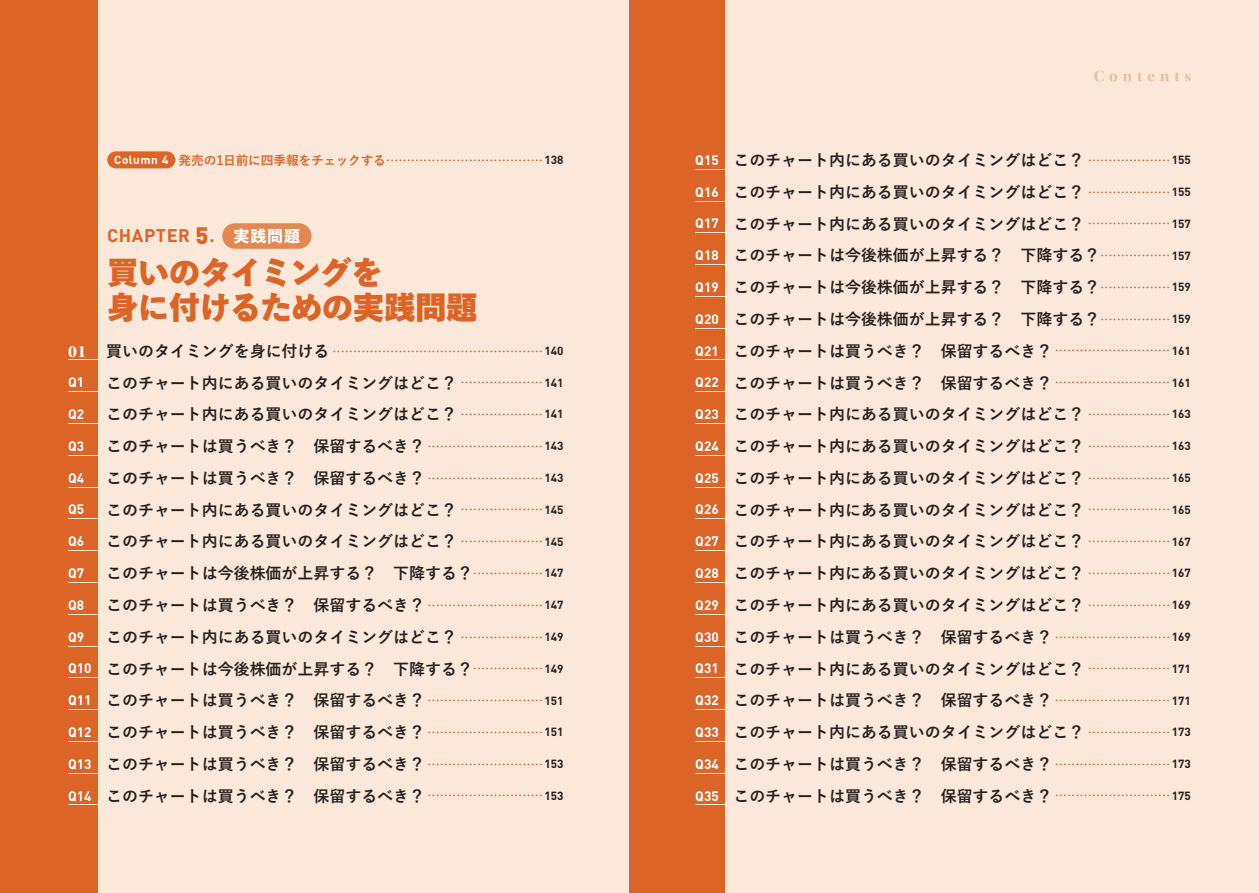
<style>
.page{position:relative;width:1259px;height:893px;background:#fbe8da}
.page>*{position:absolute;margin:0;border:0;box-sizing:border-box;transform-origin:0 0}
.t1{font:800 30.9px/35.1px "Yu Go Std N";color:#dc6427}
.t2{font:700 18px "DINOT";letter-spacing:.03em;color:#dc6427}
.t3{font:700 15.9px/31.8px "Yu Go Pr 6 N";color:#231f20;text-align:justify}
.t4{font:300 15.9px/31.8px "Jun 101 Pro";color:#dc6427}
.t5{font:700 13.5px "DINOT";color:#fff}
.t6{font:700 11.7px "DINOT";letter-spacing:.045em;color:#fff}
.s1{font-weight:900;font-size:23.55px}
.s2{font-family:"Yu Go Std N";font-weight:800;font-size:15.9px;color:#fff}
.s3{font-family:"Utopia Std Bold Disp";font-weight:400;font-size:16.95px;color:#fff}
.s4{font-family:"Yu Go Pr 6 N";font-weight:700;color:#231f20}
.s5{font-family:"DINOT";font-size:11.7px}
.s6{font-family:"DINOT";font-size:13.5px;color:#fff}
</style>
<div class="page">
<div style="left:0;top:0;width:98px;height:893px;background:#dc6427"></div>
<div style="left:629px;top:0;width:96px;height:893px;background:#dc6427"></div>
<hr style="left:695px;top:169px;width:34px;height:1px;background:#fbe8da">
<hr style="left:695px;top:201px;width:34px;height:1px;background:#fbe8da">
<hr style="left:695px;top:232px;width:34px;height:1px;background:#fbe8da">
<hr style="left:695px;top:264px;width:34px;height:1px;background:#fbe8da">
<hr style="left:695px;top:296px;width:34px;height:1px;background:#fbe8da">
<hr style="left:695px;top:328px;width:34px;height:1px;background:#fbe8da">
<hr style="left:695px;top:360px;width:34px;height:1px;background:#fbe8da">
<hr style="left:695px;top:391px;width:34px;height:1px;background:#fbe8da">
<hr style="left:695px;top:423px;width:34px;height:1px;background:#fbe8da">
<hr style="left:695px;top:455px;width:34px;height:1px;background:#fbe8da">
<hr style="left:695px;top:487px;width:34px;height:1px;background:#fbe8da">
<hr style="left:695px;top:518px;width:34px;height:1px;background:#fbe8da">
<hr style="left:695px;top:550px;width:34px;height:1px;background:#fbe8da">
<hr style="left:695px;top:582px;width:34px;height:1px;background:#fbe8da">
<hr style="left:695px;top:614px;width:34px;height:1px;background:#fbe8da">
<hr style="left:695px;top:646px;width:34px;height:1px;background:#fbe8da">
<hr style="left:695px;top:677px;width:34px;height:1px;background:#fbe8da">
<hr style="left:695px;top:709px;width:34px;height:1px;background:#fbe8da">
<hr style="left:695px;top:741px;width:34px;height:1px;background:#fbe8da">
<hr style="left:695px;top:773px;width:34px;height:1px;background:#fbe8da">
<hr style="left:695px;top:804px;width:34px;height:1px;background:#fbe8da">
<hr style="left:68px;top:360px;width:34px;height:1px;background:#fbe8da">
<hr style="left:68px;top:391px;width:34px;height:1px;background:#fbe8da">
<hr style="left:68px;top:423px;width:34px;height:1px;background:#fbe8da">
<hr style="left:68px;top:455px;width:34px;height:1px;background:#fbe8da">
<hr style="left:68px;top:487px;width:34px;height:1px;background:#fbe8da">
<hr style="left:68px;top:518px;width:34px;height:1px;background:#fbe8da">
<hr style="left:68px;top:550px;width:34px;height:1px;background:#fbe8da">
<hr style="left:68px;top:582px;width:34px;height:1px;background:#fbe8da">
<hr style="left:68px;top:614px;width:34px;height:1px;background:#fbe8da">
<hr style="left:68px;top:646px;width:34px;height:1px;background:#fbe8da">
<hr style="left:68px;top:677px;width:34px;height:1px;background:#fbe8da">
<hr style="left:68px;top:709px;width:34px;height:1px;background:#fbe8da">
<hr style="left:68px;top:741px;width:34px;height:1px;background:#fbe8da">
<hr style="left:68px;top:773px;width:34px;height:1px;background:#fbe8da">
<hr style="left:68px;top:804px;width:34px;height:1px;background:#fbe8da">
<div style="left:107px;top:151px;width:68px;height:17px;background:#dc6427;border-radius:9px"></div>
<svg style="left:1094px;top:70px;width:96px;height:12px"></svg>
<div style="left:222px;top:223px;width:89px;height:26px;background:#e48851;border-radius:13px"></div>
<p class="t6" style="left:114px;top:152px;width:56px">Column 4</p>
<p class="t4" style="left:179px;top:137px;width:386px"><sub>発売の1日前に四季報をチェックする</sub> ......................................<sub>138</sub></p>
<p class="t2" style="left:107px;top:224px;width:194px">CHAPTER <span class="s1">5</span>. <span class="s2">実践問題</span></p>
<h1 class="t1" style="left:107px;top:256px;width:372px">買いのタイミングを<br>身に付けるための実践問題</h1>
<p class="t4" style="left:68px;top:328px;width:497px"><span class="s3">01</span> <span class="s4">買いのタイミングを身に付ける</span> ...................................................<sub>140</sub></p>
<p class="t5" style="left:68px;top:374px;width:18px">Q1</p>
<p class="t3" style="left:106px;top:367px;width:459px">このチャート内にある買いのタイミングはどこ？ <sup>....................</sup><span class="s5">141</span></p>
<p class="t5" style="left:68px;top:405px;width:18px">Q2</p>
<p class="t3" style="left:106px;top:399px;width:459px">このチャート内にある買いのタイミングはどこ？ <sup>....................</sup><span class="s5">141</span></p>
<p class="t5" style="left:68px;top:437px;width:18px">Q3</p>
<p class="t4" style="left:106px;top:423px;width:459px"><span class="s4">このチャートは買うべき？　保留するべき？</span> ............................<sub>143</sub></p>
<p class="t5" style="left:68px;top:469px;width:18px">Q4</p>
<p class="t4" style="left:106px;top:455px;width:459px"><span class="s4">このチャートは買うべき？　保留するべき？</span> ............................<sub>143</sub></p>
<p class="t5" style="left:68px;top:501px;width:18px">Q5</p>
<p class="t3" style="left:106px;top:494px;width:459px">このチャート内にある買いのタイミングはどこ？ <sup>....................</sup><span class="s5">145</span></p>
<p class="t5" style="left:68px;top:533px;width:18px">Q6</p>
<p class="t3" style="left:106px;top:526px;width:459px">このチャート内にある買いのタイミングはどこ？ <sup>....................</sup><span class="s5">145</span></p>
<p class="t5" style="left:68px;top:564px;width:18px">Q7</p>
<p class="t3" style="left:106px;top:558px;width:459px">このチャートは今後株価が上昇する？　下降する？<sup>.................</sup><span class="s5">147</span></p>
<p class="t5" style="left:68px;top:596px;width:18px">Q8</p>
<p class="t4" style="left:106px;top:582px;width:459px"><span class="s4">このチャートは買うべき？　保留するべき？</span> ............................<sub>147</sub></p>
<p class="t5" style="left:68px;top:628px;width:18px">Q9</p>
<p class="t3" style="left:68px;top:621px;width:497px;text-align:right">このチャート内にある買いのタイミングはどこ？ <sup>....................</sup><span class="s5">149<br></span><span class="s6">Q10</span> このチャートは今後株価が上昇する？　下降する？<sup>.................</sup><span class="s5">149</span></p>
<p class="t4" style="left:68px;top:677px;width:497px;text-align:justify"><sub>Q11</sub> <span class="s4">このチャートは買うべき？　保留するべき？</span> ............................<sub>151<br></sub><sub>Q12</sub> <span class="s4">このチャートは買うべき？　保留するべき？</span> ............................<sub>151<br></sub><sub>Q13</sub> <span class="s4">このチャートは買うべき？　保留するべき？</span> ............................<sub>153<br></sub><sub>Q14</sub> <span class="s4">このチャートは買うべき？　保留するべき？</span> ............................<sub>153</sub></p>
<p class="t3" style="left:695px;top:145px;width:497px"><span class="s6">Q15</span> このチャート内にある買いのタイミングはどこ？ <sup>....................</sup><span class="s5">155<br></span><span class="s6">Q16</span> このチャート内にある買いのタイミングはどこ？ <sup>....................</sup><span class="s5">155<br></span><span class="s6">Q17</span> このチャート内にある買いのタイミングはどこ？ <sup>....................</sup><span class="s5">157<br></span><span class="s6">Q18</span> このチャートは今後株価が上昇する？　下降する？<sup>.................</sup><span class="s5">157<br></span><span class="s6">Q19</span> このチャートは今後株価が上昇する？　下降する？<sup>.................</sup><span class="s5">159<br></span><span class="s6">Q20</span> このチャートは今後株価が上昇する？　下降する？<sup>.................</sup><span class="s5">159</span></p>
<p class="t4" style="left:695px;top:328px;width:497px"><sub>Q21</sub> <span class="s4">このチャートは買うべき？　保留するべき？</span> ............................<sub>161<br></sub><sub>Q22</sub> <span class="s4">このチャートは買うべき？　保留するべき？</span> ............................<sub>161</sub></p>
<p class="t3" style="left:695px;top:399px;width:497px"><span class="s6">Q23</span> このチャート内にある買いのタイミングはどこ？ <sup>....................</sup><span class="s5">163<br></span><span class="s6">Q24</span> このチャート内にある買いのタイミングはどこ？ <sup>....................</sup><span class="s5">163<br></span><span class="s6">Q25</span> このチャート内にある買いのタイミングはどこ？ <sup>....................</sup><span class="s5">165<br></span><span class="s6">Q26</span> このチャート内にある買いのタイミングはどこ？ <sup>....................</sup><span class="s5">165<br></span><span class="s6">Q27</span> このチャート内にある買いのタイミングはどこ？ <sup>....................</sup><span class="s5">167<br></span><span class="s6">Q28</span> このチャート内にある買いのタイミングはどこ？ <sup>....................</sup><span class="s5">167<br></span><span class="s6">Q29</span> このチャート内にある買いのタイミングはどこ？ <sup>....................</sup><span class="s5">169</span></p>
<p class="t4" style="left:695px;top:614px;width:497px"><sub>Q30</sub> <span class="s4">このチャートは買うべき？　保留するべき？</span> ............................<sub>169</sub></p>
<p class="t3" style="left:695px;top:653px;width:497px"><span class="s6">Q31</span> このチャート内にある買いのタイミングはどこ？ <sup>....................</sup><span class="s5">171</span></p>
<p class="t4" style="left:695px;top:677px;width:497px"><sub>Q32</sub> <span class="s4">このチャートは買うべき？　保留するべき？</span> ............................<sub>171</sub></p>
<p class="t3" style="left:695px;top:717px;width:497px"><span class="s6">Q33</span> このチャート内にある買いのタイミングはどこ？ <sup>....................</sup><span class="s5">173</span></p>
<p class="t4" style="left:695px;top:741px;width:497px"><sub>Q34</sub> <span class="s4">このチャートは買うべき？　保留するべき？</span> ............................<sub>173<br></sub><sub>Q35</sub> <span class="s4">このチャートは買うべき？　保留するべき？</span> ............................<sub>175</sub></p>
</div>
